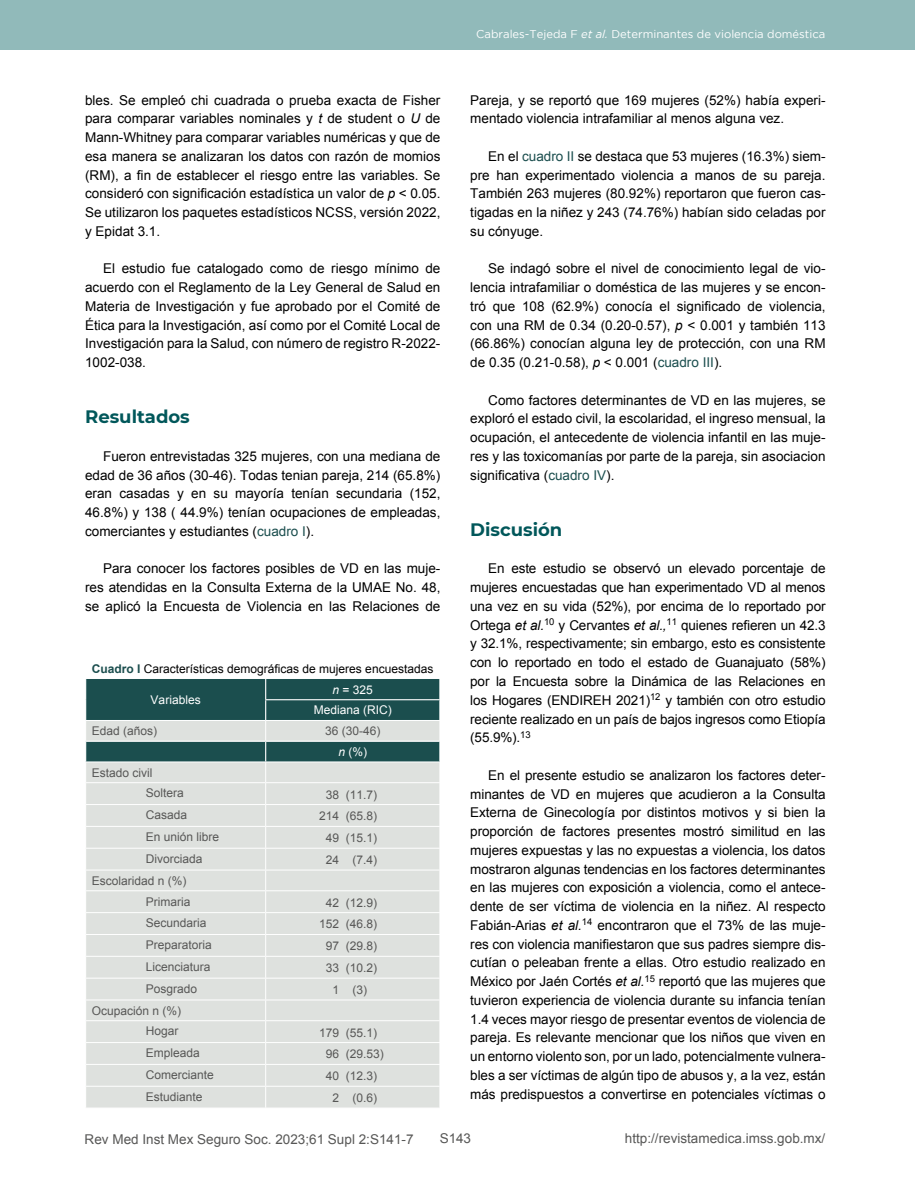
<style>
.page{position:relative;width:915px;height:1191px;background:#fff}
.page>*{position:absolute;margin:0;border:0;box-sizing:border-box;transform-origin:0 0}
.t1{font:700 18px "Montserrat";color:#01575a}
.t2{font:13.5px/18.8px "Arial";color:#000;text-align:justify}
.t3{font:13.5px "Arial";color:#575756}
.t4{font:12px/20.7px "Arial";color:#575756}
.t5{font:12px "Arial";color:#000}
.t6{font:12px/20.7px "Arial";color:#fff;text-align:center}
.t7{font:11.25px "Gotham";color:#fff}
.s1{font-style:italic}
.s2{color:#1b4e4e}
.s3{font-weight:700;color:#1b4e4e}
.s4{font-style:italic;color:#fff}
.s5{color:#fff}
</style>
<div class="page">
<div style="left:0;top:0;width:914px;height:50px;background:#91baba"></div>
<svg style="left:85px;top:679px;width:355px;height:428px;background:#c4cecb"></svg>
<p class="t2" style="left:85px;top:91px;width:357px">bles. Se empleó chi cuadrada o prueba exacta de Fisher para comparar variables nominales y <span class="s1">t</span> de student o <span class="s1">U</span> de Mann-Whitney para comparar variables numéricas y que de esa manera se analizaran los datos con razón de momios (RM), a fin de establecer el riesgo entre las variables. Se consideró con significación estadística un valor de <span class="s1">p</span> &lt; 0.05.<br>Se utilizaron los paquetes estadísticos NCSS, versión 2022, y Epidat 3.1.</p>
<p class="t2" style="left:85px;top:259px;width:357px;text-indent:18px">El estudio fue catalogado como de riesgo mínimo de acuerdo con el Reglamento de la Ley General de Salud en Materia de Investigación y fue aprobado por el Comité de Ética para la Investigación, así como por el Comité Local de Investigación para la Salud, con número de registro R-2022- 1002-038.</p>
<h1 class="t1" style="left:85px;top:404px;width:106px">Resultados</h1>
<p class="t2" style="left:85px;top:447px;width:357px;text-indent:18px">Fueron entrevistadas 325 mujeres, con una mediana de edad de 36 años (30-46). Todas tenian pareja, 214 (65.8%) eran casadas y en su mayoría tenían secundaria (152, 46.8%) y 138 ( 44.9%) tenían ocupaciones de empleadas, comerciantes y estudiantes (<span class="s2">cuadro I</span>).</p>
<p class="t2" style="left:85px;top:559px;width:357px;text-indent:18px">Para conocer los factores posibles de VD en las muje&shy;res atendidas en la Consulta Externa de la UMAE No. 48, se aplicó la Encuesta de Violencia en las Relaciones de</p>
<p class="t5" style="left:92px;top:661px;width:343px"><span class="s3">Cuadro I</span> Características demográficas de mujeres encuestadas</p>
<p class="t6" style="left:151px;top:689px;width:52px">Variables</p>
<p class="t6" style="left:313px;top:679px;width:80px"><span class="s1">n</span> = 325<br>Mediana (RIC)</p>
<p class="t4" style="left:92px;top:721px;width:67px">Edad (años)</p>
<p class="t4" style="left:325px;top:721px;width:57px;text-align:center">36 (30-46) <span class="s4">n</span> <span class="s5">(%)</span></p>
<p class="t4" style="left:146px;top:762px;width:40px;text-indent:-54px">Estado civil<br>Soltera</p>
<p class="t4" style="left:326px;top:784px;width:53px">38 (11.7)</p>
<p class="t4" style="left:146px;top:805px;width:43px">Casada</p>
<p class="t4" style="left:319px;top:806px;width:60px">214 (65.8)</p>
<p class="t4" style="left:146px;top:826px;width:75px">En unión libre</p>
<p class="t4" style="left:326px;top:827px;width:53px">49 (15.1)</p>
<p class="t4" style="left:146px;top:848px;width:58px">Divorciada</p>
<p class="t4" style="left:326px;top:849px;width:53px">24 (7.4)</p>
<p class="t4" style="left:146px;top:870px;width:46px;text-indent:-54px">Escolaridad n (%)<br>Primaria</p>
<p class="t4" style="left:326px;top:892px;width:53px">42 (12.9)</p>
<p class="t4" style="left:146px;top:913px;width:62px">Secundaria</p>
<p class="t4" style="left:319px;top:914px;width:60px">152 (46.8)</p>
<p class="t4" style="left:146px;top:934px;width:68px">Preparatoria</p>
<p class="t4" style="left:326px;top:936px;width:53px">97 (29.8)</p>
<p class="t4" style="left:146px;top:956px;width:66px">Licenciatura</p>
<p class="t4" style="left:326px;top:957px;width:53px">33 (10.2)</p>
<p class="t4" style="left:146px;top:978px;width:53px">Posgrado</p>
<p class="t4" style="left:332px;top:979px;width:36px">1 (3)</p>
<p class="t4" style="left:92px;top:1000px;width:91px;text-align:right">Ocupación n (%)<br>Hogar</p>
<p class="t4" style="left:319px;top:1022px;width:60px">179 (55.1)</p>
<p class="t4" style="left:146px;top:1042px;width:56px">Empleada</p>
<p class="t4" style="left:326px;top:1044px;width:60px">96 (29.53)</p>
<p class="t4" style="left:146px;top:1064px;width:70px">Comerciante</p>
<p class="t4" style="left:326px;top:1065px;width:53px">40 (12.3)</p>
<p class="t4" style="left:146px;top:1086px;width:58px">Estudiante</p>
<p class="t4" style="left:332px;top:1087px;width:46px">2 (0.6)</p>
<p class="t7" style="left:476px;top:28px;width:350px">Cabrales-Tejeda F <span class="s1">et al.</span> Determinantes de violencia doméstica</p>
<p class="t2" style="left:470px;top:91px;width:357px">Pareja, y se reportó que 169 mujeres (52%) había experi&shy;mentado violencia intrafamiliar al menos alguna vez.</p>
<p class="t2" style="left:470px;top:147px;width:357px;text-indent:18px">En el <span class="s2">cuadro II</span> se destaca que 53 mujeres (16.3%) siem&shy;pre han experimentado violencia a manos de su pareja.<br>También 263 mujeres (80.92%) reportaron que fueron cas&shy;tigadas en la niñez y 243 (74.76%) habían sido celadas por su cónyuge.</p>
<p class="t2" style="left:470px;top:259px;width:357px;text-indent:18px">Se indagó sobre el nivel de conocimiento legal de vio&shy;lencia intrafamiliar o doméstica de las mujeres y se encon&shy;tró que 108 (62.9%) conocía el significado de violencia, con una RM de 0.34 (0.20-0.57), <span class="s1">p</span> &lt; 0.001 y también 113 (66.86%) conocían alguna ley de protección, con una RM de 0.35 (0.21-0.58), <span class="s1">p</span> &lt; 0.001 (<span class="s2">cuadro III</span>).</p>
<p class="t2" style="left:470px;top:391px;width:357px;text-indent:18px">Como factores determinantes de VD en las mujeres, se exploró el estado civil, la escolaridad, el ingreso mensual, la ocupación, el antecedente de violencia infantil en las muje&shy;res y las toxicomanías por parte de la pareja, sin asociacion significativa (<span class="s2">cuadro IV</span>).</p>
<h1 class="t1" style="left:470px;top:516px;width:94px">Discusión</h1>
<p class="t2" style="left:470px;top:559px;width:357px;text-indent:18px">En este estudio se observó un elevado porcentaje de mujeres encuestadas que han experimentado VD al menos una vez en su vida (52%), por encima de lo reportado por Ortega <span class="s1">et al.</span><sup>10</sup> y Cervantes <span class="s1">et al.,</span><sup>11</sup> quienes refieren un 42.3 y 32.1%, respectivamente; sin embargo, esto es consistente con lo reportado en todo el estado de Guanajuato (58%) por la Encuesta sobre la Dinámica de las Relaciones en los Hogares (ENDIREH 2021)<sup>12</sup> y también con otro estudio reciente realizado en un país de bajos ingresos como Etiopía (55.9%).<sup>13</sup></p>
<p class="t2" style="left:470px;top:766px;width:357px;text-indent:18px">En el presente estudio se analizaron los factores deter&shy;minantes de VD en mujeres que acudieron a la Consulta Externa de Ginecología por distintos motivos y si bien la proporción de factores presentes mostró similitud en las mujeres expuestas y las no expuestas a violencia, los datos mostraron algunas tendencias en los factores determinantes en las mujeres con exposición a violencia, como el antece&shy;dente de ser víctima de violencia en la niñez. Al respecto Fabián-Arias <span class="s1">et al.</span><sup>14</sup> encontraron que el 73% de las muje&shy;res con violencia manifiestaron que sus padres siempre dis&shy;cutían o peleaban frente a ellas. Otro estudio realizado en México por Jaén Cortés <span class="s1">et al.</span><sup>15</sup> reportó que las mujeres que tuvieron experiencia de violencia durante su infancia tenían 1.4 veces mayor riesgo de presentar eventos de violencia de pareja. Es relevante mencionar que los niños que viven en un entorno violento son, por un lado, potencialmente vulnera&shy;bles a ser víctimas de algún tipo de abusos y, a la vez, están más predispuestos a convertirse en potenciales víctimas o</p>
<p class="t3" style="left:85px;top:1130px;width:330px">Rev Med Inst Mex Seguro Soc. 2023;61 Supl 2:S141-7</p>
<p class="t3" style="left:439px;top:1129px;width:33px">S143</p>
<p class="t3" style="left:624px;top:1129px;width:202px">http://revistamedica.imss.gob.mx/</p>
</div>
